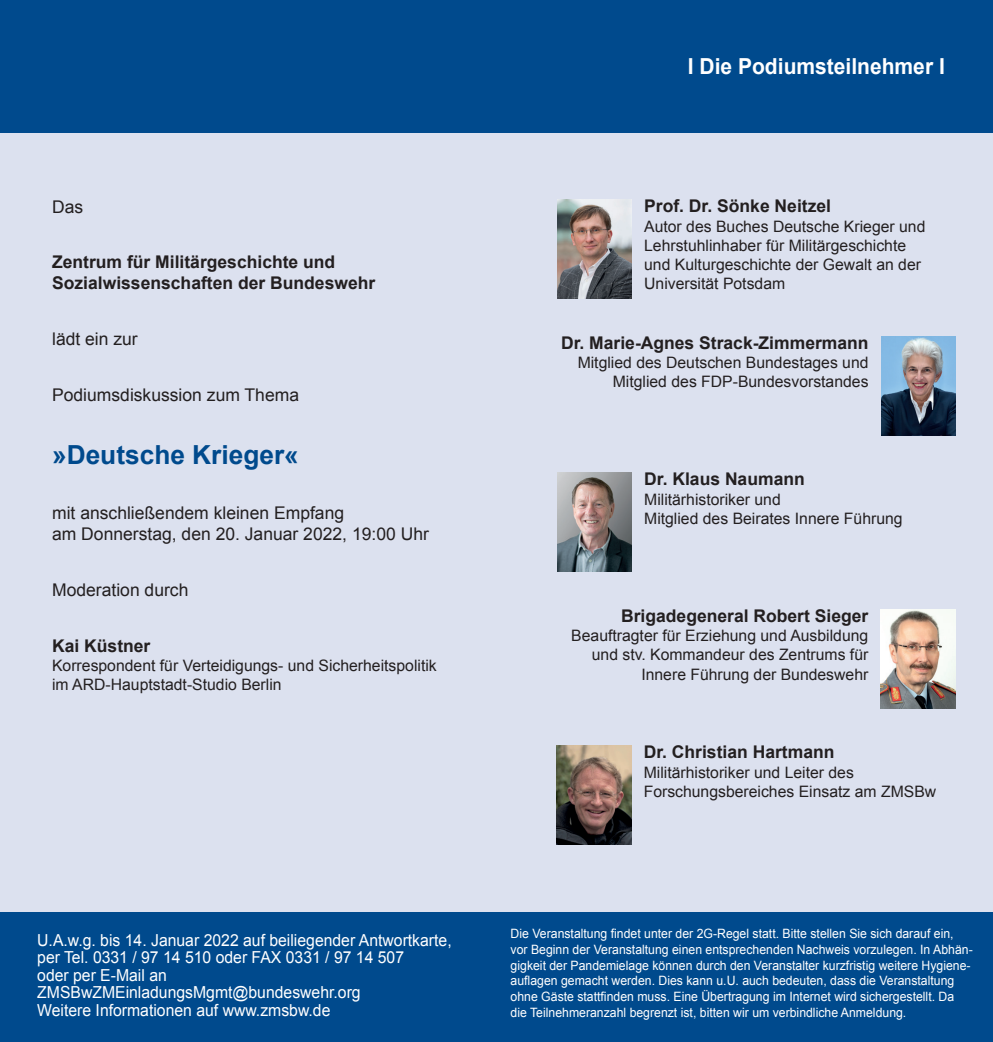
<style>
.page{position:relative;width:993px;height:1042px;background:#fff}
.page>*{position:absolute;margin:0;border:0;box-sizing:border-box;transform-origin:0 0}
.t1{font:700 26.25px "Arial";color:#004a8d}
.t2{font:700 22.05px "Arial";color:#fff;scale:.95 1}
.t3{font:700 17.5px/21px "Arial";color:#231f20}
.t4{font:17.5px/21px "Arial";color:#231f20}
.t5{font:16.45px/17.5px "Arial";color:#fff;scale:.95 1}
.t6{font:15.75px/19.2px "Arial";color:#231f20}
.t7{font:12.78px/15.8px "Arial";color:#fff;scale:.95 1}
</style>
<div class="page">
<div style="left:0;top:909px;width:992px;height:133px;background:#004a8d"></div>
<div style="left:0;top:130px;width:992px;height:782px;background:#dce1ef"></div>
<div style="left:0;top:0;width:992px;height:133px;background:#004a8d"></div>
<img style="left:557px;top:200px;width:74px;height:99px">
<img style="left:881px;top:336px;width:74px;height:99px">
<img style="left:557px;top:473px;width:74px;height:99px">
<img style="left:880px;top:609px;width:74px;height:99px">
<img style="left:556px;top:745px;width:75px;height:100px">
<p class="t4" style="left:52px;top:196px;width:33px">Das</p>
<p class="t3" style="left:52px;top:252px;width:324px">Zentrum für Militärgeschichte und<br>Sozialwissenschaften der Bundeswehr</p>
<p class="t4" style="left:52px;top:329px;width:87px">lädt ein zur</p>
<p class="t4" style="left:52px;top:384px;width:248px">Podiumsdiskussion zum Thema</p>
<h1 class="t1" style="left:52px;top:437px;width:248px">»Deutsche Krieger«</h1>
<p class="t4" style="left:52px;top:503px;width:378px">mit anschließendem kleinen Empfang<br>am Donnerstag, den 20. Januar 2022, 19:00 Uhr</p>
<p class="t4" style="left:52px;top:579px;width:138px">Moderation durch</p>
<p class="t3" style="left:52px;top:636px;width:100px">Kai Küstner</p>
<p class="t6" style="left:52px;top:656px;width:386px">Korrespondent für Verteidigungs- und Sicherheitspolitik im ARD-Hauptstadt-Studio Berlin</p>
<p class="t5" style="left:37px;top:931px;width:437px">U.A.w.g. bis 14. Januar 2022 auf beiliegender Antwortkarte, per Tel. 0331 / 97 14 510 oder FAX 0331 / 97 14 507<br>oder per E-Mail an ZMSBwZMEinladungsMgmt@bundeswehr.org<br>Weitere Informationen auf www.zmsbw.de</p>
<h2 class="t2" style="left:687px;top:51px;width:272px">I Die Podiumsteilnehmer I</h2>
<p class="t3" style="left:644px;top:196px;width:188px">Prof. Dr. Sönke Neitzel</p>
<p class="t6" style="left:644px;top:217px;width:283px">Autor des Buches Deutsche Krieger und Lehrstuhlinhaber für Militärgeschichte und Kulturgeschichte der Gewalt an der Universität Potsdam</p>
<p class="t3" style="left:561px;top:333px;width:309px">Dr. Marie-Agnes Strack-Zimmermann</p>
<p class="t6" style="left:577px;top:353px;width:292px;text-align:right">Mitglied des Deutschen Bundestages und<br>Mitglied des FDP-Bundesvorstandes</p>
<p class="t3" style="left:644px;top:469px;width:162px">Dr. Klaus Naumann</p>
<p class="t6" style="left:644px;top:490px;width:260px">Militärhistoriker und<br>Mitglied des Beirates Innere Führung</p>
<p class="t3" style="left:621px;top:606px;width:249px">Brigadegeneral Robert Sieger</p>
<p class="t6" style="left:571px;top:626px;width:298px;text-align:right">Beauftragter für Erziehung und Ausbildung und stv. Kommandeur des Zentrums für<br>Innere Führung der Bundeswehr</p>
<p class="t3" style="left:643px;top:742px;width:192px">Dr. Christian Hartmann</p>
<p class="t6" style="left:643px;top:762px;width:294px">Militärhistoriker und Leiter des<br>Forschungsbereiches Einsatz am ZMSBw</p>
<p class="t7" style="left:510px;top:926px;width:488px">Die Veranstaltung findet unter der 2G-Regel statt. Bitte stellen Sie sich darauf ein, vor Beginn der Veranstaltung einen entsprechenden Nachweis vorzulegen. In Abhän&shy;gigkeit der Pandemielage können durch den Veranstalter kurzfristig weitere Hygiene&shy;auflagen gemacht werden. Dies kann u.U. auch bedeuten, dass die Veranstaltung ohne Gäste stattfinden muss. Eine Übertragung im Internet wird sichergestellt. Da die Teilnehmeranzahl begrenzt ist, bitten wir um verbindliche Anmeldung.</p>
</div>
